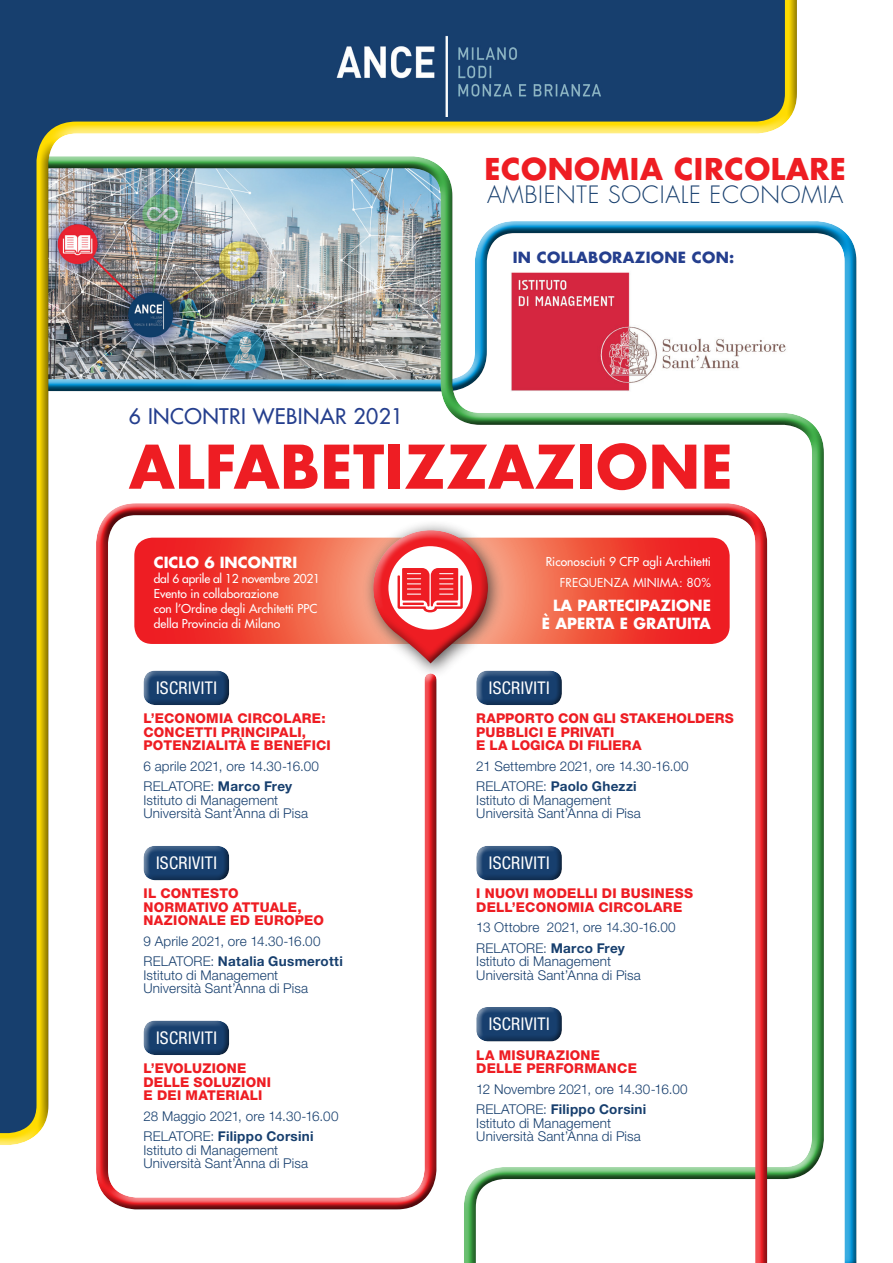
<style>
.page{position:relative;width:893px;height:1263px;background:#fff}
.page>*{position:absolute;margin:0;border:0;box-sizing:border-box;transform-origin:0 0}
.t1{font:700 58.5px "Futura";letter-spacing:.01em;color:#ee1d23}
.t2{font:700 29.25px "Futura";letter-spacing:.02em;color:#ee1d23}
.t3{font:23.25px "Futura Light Slov";letter-spacing:.03em;color:#173f6e}
.t4{font:21px "Futura Medium Slov";letter-spacing:.02em;color:#253f8e}
.t5{font:condensed 17.55px "Helvetica Neue LT Std";letter-spacing:.025em;color:#fff}
.t6{font:700 15px/18px "Futura";letter-spacing:.005em;color:#fff;text-align:right}
.t7{font:700 15px "Futura";letter-spacing:.02em;color:#253f8e}
.t8{font:300 13.5px/20.5px "Helvetica Neue LT Std";letter-spacing:.01em;color:#173f6e}
.t9{font:800 13.5px/13.5px "Helvetica Neue LT Std";letter-spacing:.015em;color:#ee1d23}
.t10{font:12px/15px "Futura Medium Slov";color:#fff}
.t11{font:12px "Futura Book Slov";letter-spacing:.005em;color:#fff}
.s1{font-weight:700}
</style>
<div class="page">
<div style="left:0;top:227px;width:857px;height:1036px;background:#231f20;opacity:.75"></div>
<div style="left:0;top:162px;width:825px;height:1101px;background:#231f20;opacity:.75"></div>
<div style="left:0;top:0;width:798px;height:1263px;background:#231f20;opacity:.75"></div>
<img style="left:247px;top:21px;width:450px;height:96px">
<div style="left:141px;top:843px;width:84px;height:38px;background:#fff;opacity:.75"></div>
<div style="left:146px;top:843px;width:84px;height:38px;background:#231f20;opacity:.75"></div>
<div style="left:141px;top:1018px;width:84px;height:37px;background:#fff;opacity:.75"></div>
<div style="left:146px;top:1018px;width:84px;height:37px;background:#231f20;opacity:.75"></div>
<div style="left:474px;top:843px;width:84px;height:38px;background:#fff;opacity:.75"></div>
<div style="left:479px;top:843px;width:84px;height:38px;background:#231f20;opacity:.75"></div>
<div style="left:474px;top:1004px;width:84px;height:38px;background:#fff;opacity:.75"></div>
<div style="left:479px;top:1004px;width:84px;height:38px;background:#231f20;opacity:.75"></div>
<h2 class="t2" style="left:485px;top:148px;width:363px">ECONOMIA CIRCOLARE</h2>
<h3 class="t3" style="left:487px;top:180px;width:358px">AMBIENTE SOCIALE ECONOMIA</h3>
<h3 class="t4" style="left:129px;top:403px;width:276px">6 INCONTRI WEBINAR 2021</h3>
<p class="t7" style="left:513px;top:247px;width:223px">IN COLLABORAZIONE CON:</p>
<h1 class="t1" style="left:129px;top:426px;width:605px">ALFABETIZZAZIONE</h1>
<p class="t6" style="left:154px;top:553px;width:145px">CICLO 6 INCONTRI</p>
<p class="t10" style="left:154px;top:571px;width:168px">dal 6 aprile al 12 novembre 2021<br>Evento in collaborazione<br>con l’Ordine degli Architetti PPC della Provincia di Milano</p>
<p class="t10" style="left:546px;top:553px;width:167px">Riconosciuti 9 CFP agli Architetti</p>
<p class="t11" style="left:560px;top:574px;width:153px">FREQUENZA MINIMA: 80%</p>
<p class="t6" style="left:542px;top:595px;width:171px">LA PARTECIPAZIONE<br>È APERTA E GRATUITA</p>
<p class="t5" style="left:156px;top:678px;width:62px">ISCRIVITI</p>
<p class="t5" style="left:489px;top:678px;width:62px">ISCRIVITI</p>
<p class="t9" style="left:144px;top:712px;width:189px">L’ECONOMIA CIRCOLARE:<br>CONCETTI PRINCIPALI,<br>POTENZIALITÀ E BENEFICI</p>
<p class="t8" style="left:144px;top:755px;width:177px">6 aprile 2021, ore 14.30-16.00<br>RELATORE: <span class="s1">Marco Frey</span></p>
<p class="t8" style="left:144px;top:793px;width:166px;line-height:13.5px">Istituto di Management<br>Università Sant’Anna di Pisa</p>
<p class="t5" style="left:156px;top:853px;width:62px">ISCRIVITI</p>
<p class="t9" style="left:144px;top:887px;width:182px">IL CONTESTO<br>NORMATIVO ATTUALE,<br>NAZIONALE ED EUROPEO</p>
<p class="t8" style="left:144px;top:930px;width:201px">9 Aprile 2021, ore 14.30-16.00<br>RELATORE: <span class="s1">Natalia Gusmerotti</span></p>
<p class="t8" style="left:144px;top:968px;width:166px;line-height:13.5px">Istituto di Management<br>Università Sant’Anna di Pisa</p>
<p class="t5" style="left:156px;top:1028px;width:62px">ISCRIVITI</p>
<p class="t9" style="left:144px;top:1062px;width:129px">L’EVOLUZIONE<br>DELLE SOLUZIONI<br>E DEI MATERIALI</p>
<p class="t8" style="left:144px;top:1105px;width:196px">28 Maggio 2021, ore 14.30-16.00<br>RELATORE: <span class="s1">Filippo Corsini</span></p>
<p class="t8" style="left:144px;top:1143px;width:166px;line-height:13.5px">Istituto di Management<br>Università Sant’Anna di Pisa</p>
<p class="t9" style="left:476px;top:712px;width:259px">RAPPORTO CON GLI STAKEHOLDERS<br>PUBBLICI E PRIVATI<br>E LA LOGICA DI FILIERA</p>
<p class="t8" style="left:476px;top:755px;width:214px">21 Settembre 2021, ore 14.30-16.00<br>RELATORE: <span class="s1">Paolo Ghezzi</span></p>
<p class="t8" style="left:476px;top:793px;width:166px;line-height:13.5px">Istituto di Management<br>Università Sant’Anna di Pisa</p>
<p class="t5" style="left:489px;top:853px;width:62px">ISCRIVITI</p>
<p class="t9" style="left:476px;top:887px;width:218px">I NUOVI MODELLI DI BUSINESS<br>DELL’ECONOMIA CIRCOLARE</p>
<p class="t8" style="left:476px;top:917px;width:201px">13 Ottobre 2021, ore 14.30-16.00<br>RELATORE: <span class="s1">Marco Frey</span></p>
<p class="t8" style="left:476px;top:954px;width:166px;line-height:13.5px">Istituto di Management<br>Università Sant’Anna di Pisa</p>
<p class="t5" style="left:489px;top:1014px;width:62px">ISCRIVITI</p>
<p class="t9" style="left:476px;top:1048px;width:162px">LA MISURAZIONE<br>DELLE PERFORMANCE</p>
<p class="t8" style="left:476px;top:1078px;width:213px">12 Novembre 2021, ore 14.30-16.00<br>RELATORE: <span class="s1">Filippo Corsini</span></p>
<p class="t8" style="left:476px;top:1116px;width:166px;line-height:13.5px">Istituto di Management<br>Università Sant’Anna di Pisa</p>
</div>
